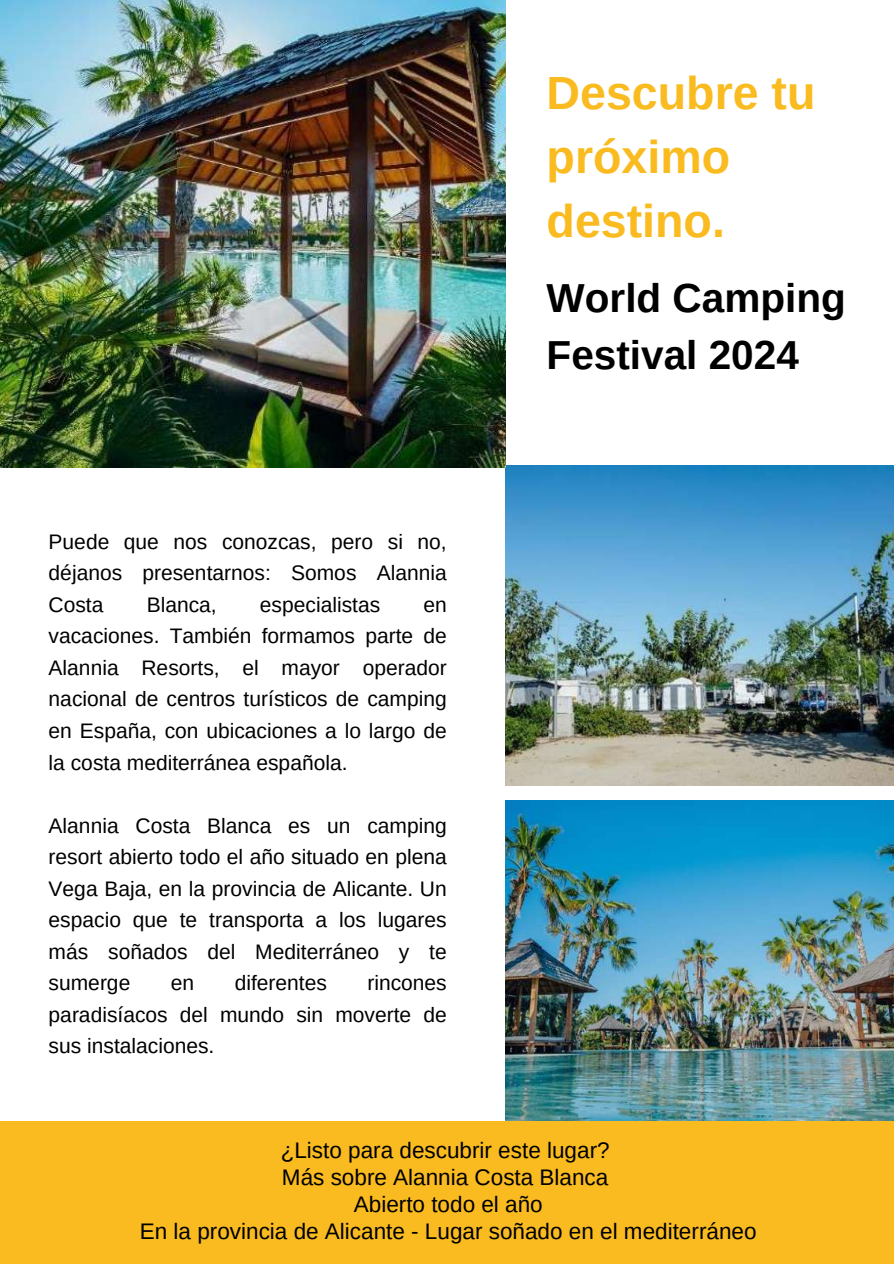
<style>
.page{position:relative;width:894px;height:1264px;background:#fff}
.page>*{position:absolute;margin:0;border:0;box-sizing:border-box;transform-origin:0 0}
.t1{font:700 46.5px/64.2px "Arimo";color:#f9bb1f}
.t2{font:700 40.5px/56.2px "Arimo";color:#000}
.t3{font:22.5px/27px "Arimo";color:#000;text-align:center}
.t4{font:21px/31.5px "Arimo";color:#000;text-align:justify}
</style>
<div class="page">
<img style="left:505px;top:465px;width:388px;height:320px">
<img style="left:505px;top:801px;width:388px;height:320px">
<div style="left:0;top:1121px;width:893px;height:142px;background:#f9bb1f"></div>
<img style="left:0;top:0;width:505px;height:467px">
<h1 class="t1" style="left:546px;top:60px;width:270px">Descubre tu próximo destino.</h1>
<p class="t4" style="left:49px;top:526px;width:399px">Puede que nos conozcas, pero si no, déjanos presentarnos: Somos Alannia Costa</p>
<p class="t4" style="left:147px;top:589px;width:71px">Blanca,</p>
<p class="t4" style="left:260px;top:589px;width:122px">especialistas</p>
<p class="t4" style="left:49px;top:589px;width:399px;text-indent:374px">en vacaciones. También formamos parte de Alannia Resorts, el mayor operador nacional de centros turísticos de camping en España, con ubicaciones a lo largo de la costa mediterránea española.</p>
<p class="t4" style="left:49px;top:809px;width:399px">Alannia Costa Blanca es un camping resort abierto todo el año situado en plena Vega Baja, en la provincia de Alicante. Un espacio que te transporta a los lugares más soñados del Mediterráneo y te sumerge</p>
<p class="t4" style="left:49px;top:967px;width:399px;text-indent:319px">rincones paradisíacos del mundo sin moverte de sus instalaciones.</p>
<p class="t4" style="left:171px;top:967px;width:25px">en</p>
<p class="t4" style="left:234px;top:967px;width:94px">diferentes</p>
<h2 class="t2" style="left:546px;top:270px;width:301px">World Camping<br>Festival 2024</h2>
<p class="t3" style="left:140px;top:1136px;width:618px">¿Listo para descubrir este lugar?<br>Más sobre Alannia Costa Blanca<br>Abierto todo el año<br>En la provincia de Alicante - Lugar soñado en el mediterráneo</p>
</div>
